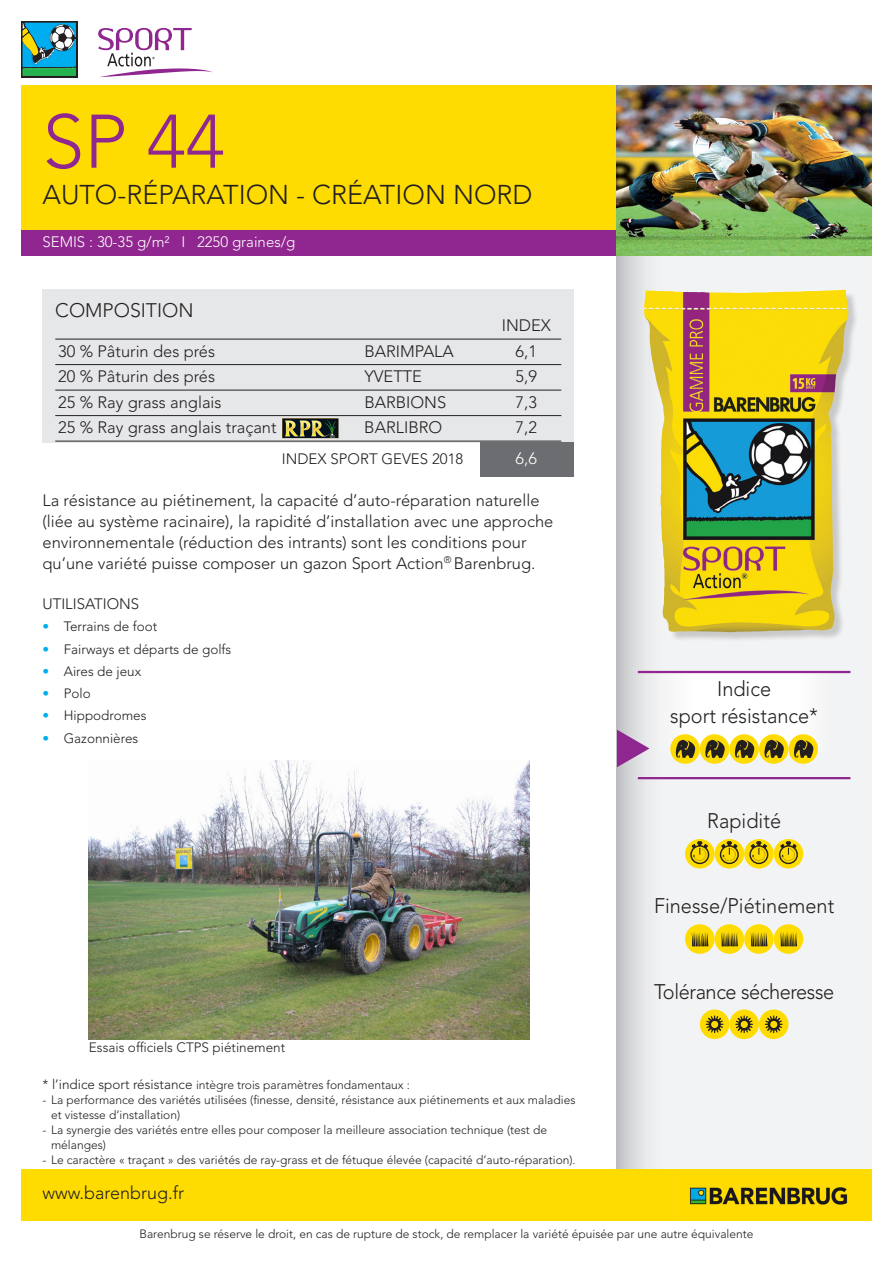
<style>
.page{position:relative;width:893px;height:1263px;background:#fff}
.page>*{position:absolute;margin:0;border:0;box-sizing:border-box;transform-origin:0 0}
.t1{font:300 75px "Avenir LT Std";color:#90268f}
.t2{font:300 27px "Avenir LT Std";color:#231f20}
.t3{font:300 21px/27px "Avenir LT Std";color:#231f20;text-align:center;scale:.95 1}
.t4{font:300 21px "Avenir LT Std";letter-spacing:-.02em;color:#231f20;scale:.95 1}
.t5{font:300 19.5px "Avenir LT Std";color:#231f20}
.t6{font:300 18px "Avenir LT Std";color:#231f20}
.Mini_tab{font:300 16.5px/21px "Avenir LT Std";color:#231f20}
.Mini_tab-2{font:300 16.5px "Avenir LT Std";color:#fff}
.Mini_tab-3{font:300 15px "Avenir LT Std";color:#231f20}
.t7{font:300 15px "Avenir LT Std";color:#fff}
.t8{font:300 13.5px "Avenir LT Std";color:#231f20}
.t9{font:300 12px/15px "Avenir LT Std";color:#231f20}
.s1{color:#00aeef}
.s2{font-size:13.5px}
</style>
<div class="page">
<svg style="left:617px;top:256px;width:255px;height:913px"></svg>
<div style="left:659px;top:672px;width:170px;height:81px;background:#fff"></div>
<hr style="left:638px;top:671px;width:212px;height:2px;background:#90268f">
<svg style="left:617px;top:730px;width:32px;height:37px"></svg>
<div style="left:21px;top:85px;width:851px;height:170px;background:#ffdc01"></div>
<div style="left:21px;top:230px;width:851px;height:26px;background:#90268f"></div>
<div style="left:21px;top:1169px;width:851px;height:51px;background:#ffdc01"></div>
<img style="left:617px;top:85px;width:255px;height:170px">
<img style="left:689px;top:1187px;width:159px;height:18px">
<div style="left:43px;top:289px;width:531px;height:153px;background:#e6e7e9"></div>
<div style="left:480px;top:442px;width:94px;height:34px;background:#6c6d70"></div>
<hr style="left:55px;top:339px;width:506px;height:1px;background:#231f20">
<hr style="left:55px;top:364px;width:506px;height:1px;background:#231f20">
<hr style="left:55px;top:390px;width:506px;height:1px;background:#231f20">
<hr style="left:55px;top:415px;width:506px;height:1px;background:#231f20">
<hr style="left:55px;top:441px;width:506px;height:1px;background:#231f20">
<div style="left:645px;top:292px;width:214px;height:351px;background:#231f20;opacity:.2"></div>
<img style="left:644px;top:290px;width:204px;height:342px">
<div style="left:670px;top:734px;width:30px;height:30px;background:#ffdc01;border-radius:50%"></div>
<svg style="left:675px;top:740px;width:20px;height:18px"></svg>
<div style="left:700px;top:734px;width:29px;height:30px;background:#ffdc01;border-radius:50%"></div>
<svg style="left:705px;top:740px;width:20px;height:18px"></svg>
<svg style="left:729px;top:734px;width:30px;height:30px"></svg>
<svg style="left:734px;top:740px;width:20px;height:18px"></svg>
<div style="left:759px;top:734px;width:29px;height:30px;background:#ffdc01;border-radius:50%"></div>
<svg style="left:764px;top:740px;width:20px;height:18px"></svg>
<svg style="left:788px;top:734px;width:30px;height:30px"></svg>
<svg style="left:793px;top:740px;width:20px;height:18px"></svg>
<svg style="left:685px;top:839px;width:30px;height:29px"></svg>
<div style="left:690px;top:845px;width:19px;height:19px;border:1px solid #231f20;border-radius:50%"></div>
<svg style="left:691px;top:841px;width:18px;height:20px"></svg>
<div style="left:715px;top:839px;width:29px;height:29px;background:#ffdc01;border-radius:50%"></div>
<div style="left:720px;top:845px;width:19px;height:19px;border:1px solid #231f20;border-radius:50%"></div>
<svg style="left:720px;top:841px;width:18px;height:20px"></svg>
<svg style="left:744px;top:839px;width:30px;height:29px"></svg>
<div style="left:749px;top:845px;width:19px;height:19px;border:1px solid #231f20;border-radius:50%"></div>
<svg style="left:750px;top:841px;width:18px;height:20px"></svg>
<div style="left:774px;top:839px;width:29px;height:29px;background:#ffdc01;border-radius:50%"></div>
<div style="left:779px;top:845px;width:19px;height:19px;border:1px solid #231f20;border-radius:50%"></div>
<svg style="left:779px;top:841px;width:18px;height:20px"></svg>
<div style="left:685px;top:924px;width:30px;height:30px;background:#ffdc01;border-radius:50%"></div>
<svg style="left:691px;top:932px;width:17px;height:14px"></svg>
<div style="left:715px;top:924px;width:29px;height:30px;background:#ffdc01;border-radius:50%"></div>
<svg style="left:721px;top:932px;width:17px;height:14px"></svg>
<div style="left:744px;top:924px;width:30px;height:30px;background:#ffdc01;border-radius:50%"></div>
<svg style="left:750px;top:932px;width:17px;height:14px"></svg>
<div style="left:774px;top:924px;width:29px;height:30px;background:#ffdc01;border-radius:50%"></div>
<svg style="left:780px;top:932px;width:17px;height:14px"></svg>
<div style="left:700px;top:1009px;width:29px;height:30px;background:#ffdc01;border-radius:50%"></div>
<svg style="left:706px;top:1015px;width:17px;height:18px"></svg>
<div style="left:729px;top:1009px;width:30px;height:30px;background:#ffdc01;border-radius:50%"></div>
<svg style="left:735px;top:1015px;width:18px;height:18px"></svg>
<div style="left:759px;top:1009px;width:29px;height:30px;background:#ffdc01;border-radius:50%"></div>
<svg style="left:765px;top:1015px;width:17px;height:18px"></svg>
<hr style="left:638px;top:777px;width:212px;height:2px;background:#90268f">
<svg style="left:98px;top:28px;width:115px;height:49px"></svg>
<div style="left:21px;top:21px;width:56px;height:56px;background:#231f20"></div>
<svg style="left:22px;top:22px;width:54px;height:54px;background:#3c9fa0"></svg>
<img style="left:89px;top:760px;width:440px;height:279px">
<img style="left:282px;top:418px;width:57px;height:20px">
<p class="t1" style="left:43px;top:98px;width:184px">SP 44</p>
<p class="t2" style="left:43px;top:179px;width:492px">AUTO-RÉPARATION - CRÉATION NORD</p>
<p class="t7" style="left:43px;top:233px;width:254px">SEMIS : 30-35 g/m² I 2250 graines/g</p>
<p class="t5" style="left:55px;top:298px;width:140px">COMPOSITION</p>
<p class="Mini_tab" style="left:502px;top:315px;width:51px">INDEX</p>
<p class="Mini_tab" style="left:58px;top:341px;width:158px">30 % Pâturin des prés</p>
<p class="Mini_tab" style="left:364px;top:341px;width:91px">BARIMPALA</p>
<p class="Mini_tab" style="left:516px;top:341px;width:23px">6,1</p>
<p class="Mini_tab" style="left:58px;top:366px;width:158px">20 % Pâturin des prés</p>
<p class="Mini_tab" style="left:364px;top:366px;width:59px">YVETTE</p>
<p class="Mini_tab" style="left:516px;top:366px;width:23px">5,9</p>
<p class="Mini_tab" style="left:58px;top:392px;width:165px">25 % Ray grass anglais</p>
<p class="Mini_tab" style="left:364px;top:392px;width:83px">BARBIONS</p>
<p class="Mini_tab" style="left:516px;top:392px;width:23px">7,3</p>
<p class="Mini_tab" style="left:58px;top:417px;width:220px">25 % Ray grass anglais traçant</p>
<p class="Mini_tab" style="left:364px;top:417px;width:79px">BARLIBRO</p>
<p class="Mini_tab" style="left:516px;top:417px;width:23px">7,2</p>
<p class="Mini_tab-3" style="left:282px;top:450px;width:183px">INDEX SPORT GEVES 2018</p>
<p class="Mini_tab-2" style="left:516px;top:449px;width:23px">6,6</p>
<p class="Mini_tab" style="left:43px;top:490px;width:512px">La résistance au piétinement, la capacité d’auto-réparation naturelle (liée au système racinaire), la rapidité d’installation avec une approche environnementale (réduction des intrants) sont les conditions pour qu’une variété puisse composer un gazon Sport Action<sup>®</sup> Barenbrug.</p>
<p class="Mini_tab-3" style="left:43px;top:595px;width:98px">UTILISATIONS</p>
<p class="t8" style="left:43px;top:619px;width:116px"><span class="s1">•</span> Terrains de foot</p>
<p class="t8" style="left:43px;top:641px;width:190px"><span class="s1">•</span> Fairways et départs de golfs</p>
<p class="t8" style="left:43px;top:663px;width:100px"><span class="s1">•</span> Aires de jeux</p>
<p class="t8" style="left:43px;top:685px;width:50px"><span class="s1">•</span> Polo</p>
<p class="t8" style="left:43px;top:708px;width:106px"><span class="s1">•</span> Hippodromes</p>
<p class="t8" style="left:43px;top:730px;width:97px"><span class="s1">•</span> Gazonnières</p>
<p class="t8" style="left:89px;top:1040px;width:198px">Essais officiels CTPS piétinement</p>
<p class="t9" style="left:43px;top:1078px;width:369px"><span class="s2">* l’indice sport résistance</span> intègre trois paramètres fondamentaux :</p>
<p class="t9" style="left:51px;top:1093px;width:526px;text-indent:-9px">- La performance des variétés utilisées (finesse, densité, résistance aux piétinements et aux maladies et vistesse d’installation)</p>
<p class="t9" style="left:51px;top:1123px;width:498px;text-indent:-9px">- La synergie des variétés entre elles pour composer la meilleure association technique (test de mélanges)</p>
<p class="t9" style="left:43px;top:1153px;width:535px">- Le caractère « traçant » des variétés de ray-grass et de fétuque élevée (capacité d’auto-réparation).</p>
<p class="t6" style="left:43px;top:1182px;width:143px">www.barenbrug.fr</p>
<p class="t3" style="left:670px;top:676px;width:157px">Indice<br>sport résistance*</p>
<p class="t3" style="left:707px;top:807px;width:79px">Rapidité</p>
<p class="t3" style="left:654px;top:893px;width:191px">Finesse/Piétinement</p>
<p class="t4" style="left:654px;top:979px;width:191px">Tolérance sécheresse</p>
<p class="t9" style="left:140px;top:1226px;width:615px">Barenbrug se réserve le droit, en cas de rupture de stock, de remplacer la variété épuisée par une autre équivalente</p>
</div>
